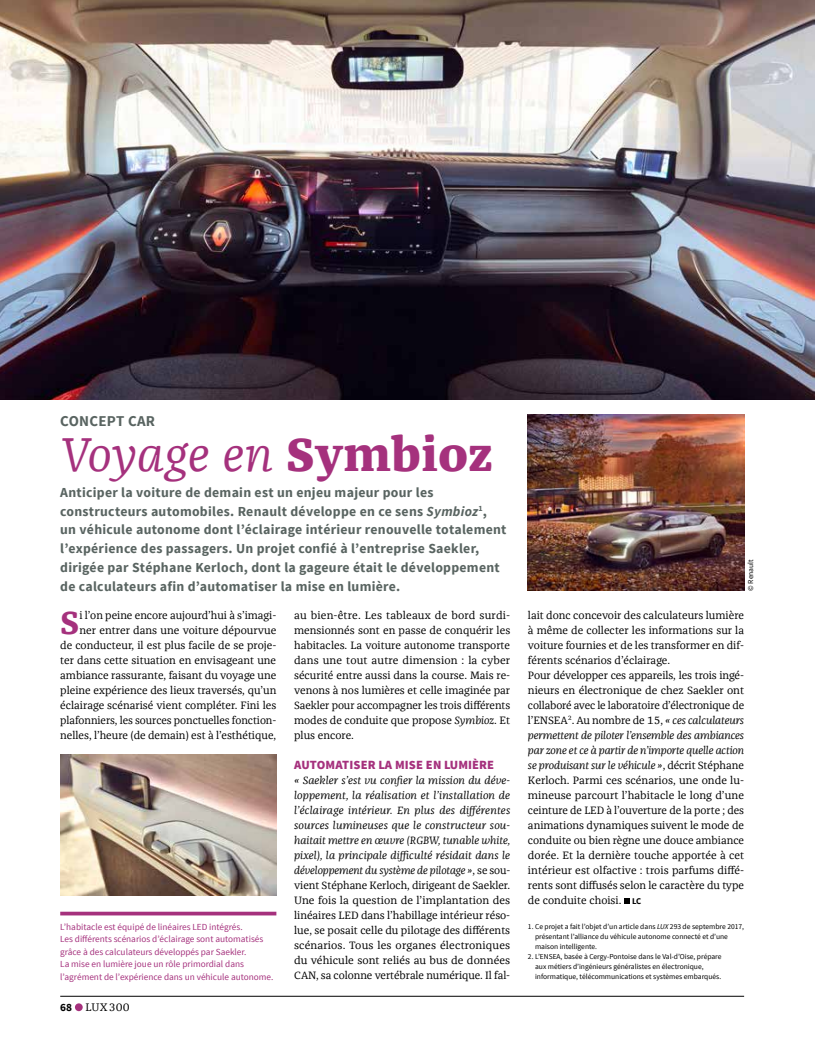
<style>
.page{position:relative;width:815px;height:1053px;background:#fff}
.page>*{position:absolute;margin:0;border:0;box-sizing:border-box;transform-origin:0 0}
.t1{font:italic 48.75px "Franziska Offc";letter-spacing:.005em;color:#a5317d}
.t2{font:700 33.5px "Franziska Offc";color:#a5317d}
.t3{font:700 15px "Source Sans Pro";letter-spacing:.02em;color:#596461}
.t4{font:700 13.75px/18.8px "Source Sans Pro";letter-spacing:.02em;color:#596461}
.t5{font:900 12.5px "Source Sans Pro";letter-spacing:.01em;color:#a5317d}
.t6{font:11.25px "Franziska Offc";color:#000}
.t7{font:11px/15px "Franziska Offc";color:#000;text-align:justify}
.t8{font:9.25px/12.5px "Source Sans Pro";color:#a5317d}
.t9{font:7.5px/10px "Source Sans Pro";color:#000}
.s1{font-weight:800;font-style:normal}
.s2{font-style:italic}
.s3{font-family:"Source Sans Pro";font-weight:700}
.s4{font-family:"Source Sans Pro";font-weight:700;font-size:8.75px}
</style>
<div class="page">
<div style="left:75px;top:1003px;width:8px;height:8px;background:#a5317d;border-radius:50%"></div>
<hr style="left:60px;top:995px;width:684px;height:1px;background:#000">
<img style="left:0;top:0;width:815px;height:400px">
<img style="left:60px;top:754px;width:216px;height:141px">
<img style="left:528px;top:415px;width:216px;height:175px">
<svg style="left:624px;top:898px;width:6px;height:6px"></svg>
<svg style="left:60px;top:911px;width:216px;height:4px"></svg>
<h3 class="t3" style="left:60px;top:411px;width:96px">CONCEPT CAR</h3>
<h1 class="t1" style="left:60px;top:427px;width:434px">Voyage en <span class="s1">Symbioz</span></h1>
<p class="t4" style="left:60px;top:483px;width:448px">Anticiper la voiture de demain est un enjeu majeur pour les constructeurs automobiles. Renault développe en ce sens <span class="s2">Symbioz</span><sup>1</sup>,<br>un véhicule autonome dont l’éclairage intérieur renouvelle totalement l’expérience des passagers. Un projet confié à l’entreprise Saekler, dirigée par Stéphane Kerloch, dont la gageure était le développement de calculateurs afin d’automatiser la mise en lumière.</p>
<p class="t7" style="left:60px;top:608px;width:218px;text-align:right">i l’on peine encore aujourd’hui à s’imagi&shy;ner entrer dans une voiture dépourvue<br>de conducteur, il est plus facile de se proje&shy;ter dans cette situation en envisageant une ambiance rassurante, faisant du voyage une pleine expérience des lieux traversés, qu’un éclairage scénarisé vient compléter. Fini les plafonniers, les sources ponctuelles fonction&shy;nelles, l’heure (de demain) est à l’esthétique,</p>
<p class="t7" style="left:294px;top:608px;width:218px">au bien-être. Les tableaux de bord surdi&shy;mensionnés sont en passe de conquérir les habitacles. La voiture autonome transporte dans une tout autre dimension : la cyber sécurité entre aussi dans la course. Mais re&shy;venons à nos lumières et celle imaginée par Saekler pour accompagner les trois différents modes de conduite que propose <span class="s2">Symbioz</span>. Et plus encore.</p>
<p class="t5" style="left:294px;top:756px;width:202px">AUTOMATISER LA MISE EN LUMIÈRE</p>
<p class="t7" style="left:294px;top:773px;width:218px"><span class="s2">« Saekler s’est vu confier la mission du déve&shy;loppement, la réalisation et l’installation de l’éclairage intérieur. En plus des différentes sources lumineuses que le constructeur sou&shy;haitait mettre en œuvre (RGBW, tunable white, pixel), la principale difficulté résidait dans le développement du système de pilotage »</span>, se sou&shy;vient Stéphane Kerloch, dirigeant de Saekler.<br>Une fois la question de l’implantation des linéaires LED dans l’habillage intérieur réso&shy;lue, se posait celle du pilotage des différents scénarios. Tous les organes électroniques du véhicule sont reliés au bus de données CAN, sa colonne vertébrale numérique. Il fal-</p>
<h2 class="t2" style="left:60px;top:603px;width:21px">S</h2>
<p class="t8" style="left:60px;top:920px;width:215px">L’habitacle est équipé de linéaires LED intégrés.<br>Les différents scénarios d’éclairage sont automatisés grâce à des calculateurs développés par Saekler.<br>La mise en lumière joue un rôle primordial dans l’agrément de l’expérience dans un véhicule autonome.</p>
<p class="t6" style="left:60px;top:1000px;width:71px"><span class="s3">68</span> LUX300</p>
<p class="t9" style="left:746px;top:590px;width:33px;rotate:-90deg">© Renault</p>
<p class="t7" style="left:528px;top:608px;width:218px;text-align:left">lait donc concevoir des calculateurs lumière à même de collecter les informations sur la voiture fournies et de les transformer en dif&shy;férents scénarios d’éclairage.<br>Pour développer ces appareils, les trois ingé&shy;nieurs en électronique de chez Saekler ont collaboré avec le laboratoire d’électronique de l’ENSEA<sup>2</sup>. Au nombre de 15, <span class="s2">« ces calculateurs permettent de piloter l’ensemble des ambiances par zone et ce à partir de n’importe quelle action se produisant sur le véhicule »</span>, décrit Stéphane Kerloch. Parmi ces scénarios, une onde lu&shy;mineuse parcourt l’habitacle le long d’une ceinture de LED à l’ouverture de la porte ; des animations dynamiques suivent le mode de conduite ou bien règne une douce ambiance dorée. Et la dernière touche apportée à cet intérieur est olfactive : trois parfums diffé&shy;rents sont diffusés selon le caractère du type de conduite choisi. <span class="s4">LC</span></p>
<p class="t9" style="left:535px;top:921px;width:211px;text-indent:-7px">1. Ce projet a fait l’objet d’un article dans <span class="s2">LUX</span> 293 de septembre 2017, présentant l’alliance du véhicule autonome connecté et d’une maison intelligente.</p>
<p class="t9" style="left:535px;top:951px;width:188px;text-indent:-7px">2. L’ENSEA, basée à Cergy-Pontoise dans le Val-d’Oise, prépare aux métiers d’ingénieurs généralistes en électronique, informatique, télécommunications et systèmes embarqués.</p>
</div>
